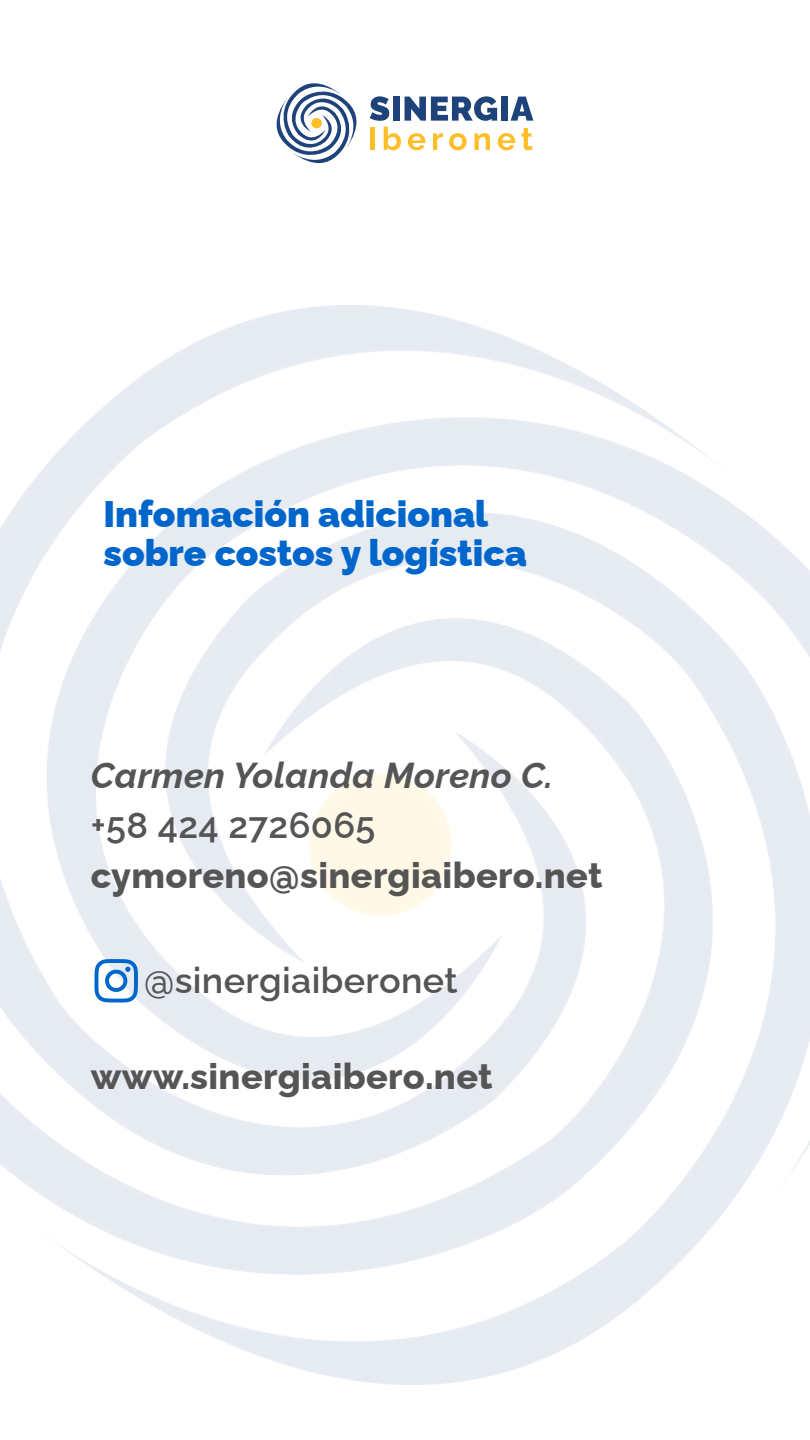
<style>
.page{position:relative;width:810px;height:1440px;background:#fff}
.page>*{position:absolute;margin:0;border:0;box-sizing:border-box;transform-origin:0 0}
.t1{font:900 36.9px/38px "Raleway";color:#06c}
.t2{font:800 36px "Raleway";letter-spacing:.01em;color:#555}
.t3{font:600 36px "Raleway";letter-spacing:.01em;color:#555}
.t4{font:italic 700 36px "Raleway";letter-spacing:.01em;color:#555}
</style>
<div class="page">
<img style="left:0;top:305px;width:810px;height:1080px">
<hr style="left:370px;top:127px;width:4px;height:23px;background:#febe29">
<svg style="left:384px;top:127px;width:17px;height:23px"></svg>
<svg style="left:408px;top:133px;width:17px;height:17px"></svg>
<svg style="left:433px;top:133px;width:10px;height:17px"></svg>
<svg style="left:449px;top:133px;width:18px;height:17px"></svg>
<svg style="left:474px;top:133px;width:16px;height:17px"></svg>
<svg style="left:498px;top:133px;width:17px;height:17px"></svg>
<svg style="left:521px;top:128px;width:12px;height:22px"></svg>
<svg style="left:370px;top:96px;width:19px;height:25px"></svg>
<div style="left:393px;top:97px;width:7px;height:24px;background:#1d437a"></div>
<svg style="left:405px;top:96px;width:92px;height:25px"></svg>
<div style="left:501px;top:97px;width:7px;height:24px;background:#1d437a"></div>
<svg style="left:511px;top:97px;width:22px;height:24px"></svg>
<svg style="left:277px;top:83px;width:80px;height:80px"></svg>
<svg style="left:94px;top:959px;width:44px;height:44px"></svg>
<p class="t1" style="left:104px;top:491px;width:425px">Infomación adicional sobre costos y logística</p>
<p class="t4" style="left:91px;top:746px;width:464px">Carmen Yolanda Moreno C.</p>
<p class="t3" style="left:91px;top:796px;width:286px">+58 424 2726065</p>
<p class="t2" style="left:91px;top:847px;width:513px">cymoreno@sinergiaibero.net</p>
<p class="t3" style="left:144px;top:951px;width:315px">@sinergiaiberonet</p>
<p class="t2" style="left:91px;top:1048px;width:403px">www.sinergiaibero.net</p>
</div>
